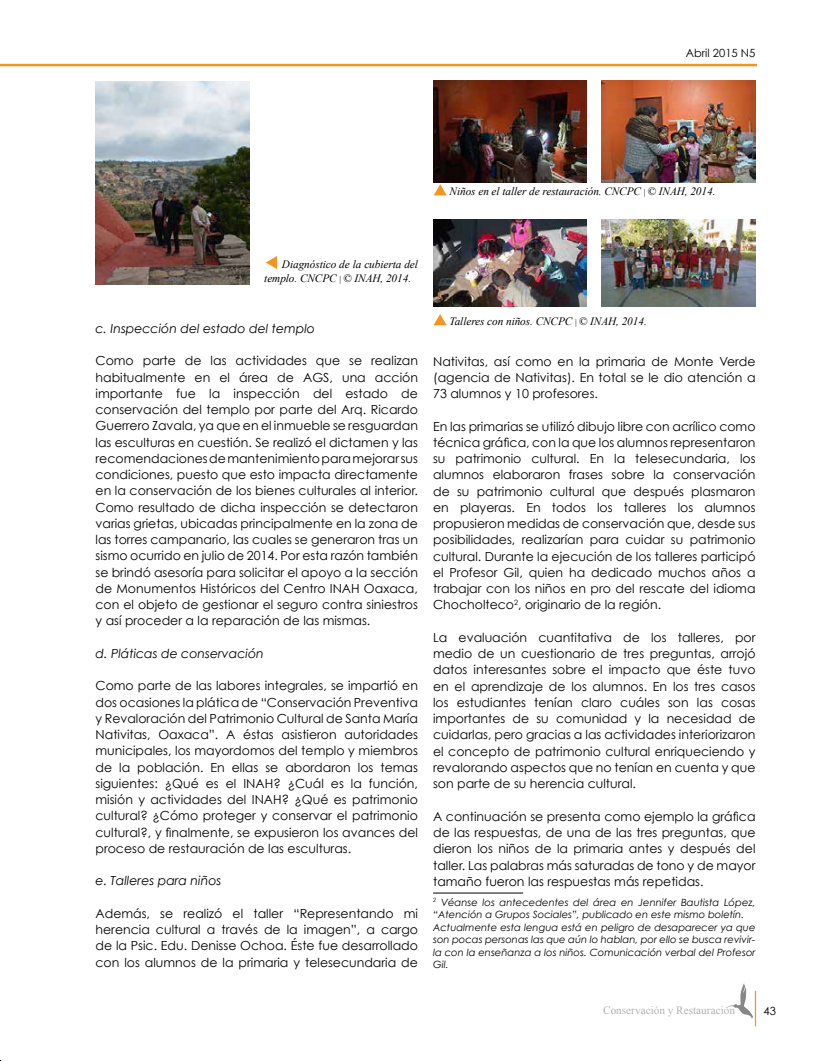
<style>
.page{position:relative;width:836px;height:1061px;background:#fff}
.page>*{position:absolute;margin:0;border:0;box-sizing:border-box;transform-origin:0 0}
.t1{font:12.5px/16.2px "Century Gothic";color:#000;text-align:justify}
.t2{font:italic 12.5px "Century Gothic";color:#000}
.t3{font:italic 11.25px/13.5px "Times New Roman";letter-spacing:-.005em;color:#000}
.t4{font:11.25px "Times New Roman";color:#b1b2b4}
.t5{font:11.25px "Century Gothic";color:#000}
.t6{font:italic 10px/12.5px "Century Gothic";color:#000}
.s1{font-style:normal;font-size:8.75px}
</style>
<div class="page">
<hr style="left:0;top:64px;width:757px;height:2px;background:#f7941e">
<hr style="left:755px;top:991px;width:1px;height:35px;background:#f7941e">
<svg style="left:726px;top:983px;width:27px;height:36px"></svg>
<img style="left:96px;top:81px;width:153px;height:204px">
<svg style="left:266px;top:256px;width:11px;height:13px"></svg>
<hr style="left:433px;top:893px;width:90px;height:1px;background:#000">
<img style="left:433px;top:80px;width:154px;height:102px">
<img style="left:602px;top:80px;width:153px;height:102px">
<svg style="left:434px;top:184px;width:13px;height:11px"></svg>
<img style="left:433px;top:220px;width:154px;height:86px">
<img style="left:602px;top:220px;width:153px;height:86px">
<svg style="left:434px;top:314px;width:13px;height:11px"></svg>
<p class="t5" style="left:686px;top:46px;width:71px">Abril 2015 N5</p>
<p class="t3" style="left:450px;top:184px;width:267px">Niños en el taller de restauración. CNCPC <span class="s1">|</span> © INAH, 2014.</p>
<p class="t3" style="left:264px;top:257px;width:155px;text-indent:18px">Diagnóstico de la cubierta del templo. CNCPC <span class="s1">|</span> © INAH, 2014.</p>
<p class="t2" style="left:96px;top:321px;width:221px">c. Inspección del estado del templo</p>
<p class="t1" style="left:96px;top:353px;width:324px">Como parte de las actividades que se realizan habitualmente en el área de AGS, una acción importante fue la inspección del estado de conservación del templo por parte del Arq. Ricardo Guerrero Zavala, ya que en el inmueble se resguardan las esculturas en cuestión. Se realizó el dictamen y las recomendaciones de mantenimiento para mejorar sus condiciones, puesto que esto impacta directamente en la conservación de los bienes culturales al interior.<br>Como resultado de dicha inspección se detectaron varias grietas, ubicadas principalmente en la zona de las torres campanario, las cuales se generaron tras un sismo ocurrido en julio de 2014. Por esta razón también se brindó asesoría para solicitar el apoyo a la sección de Monumentos Históricos del Centro INAH Oaxaca, con el objeto de gestionar el seguro contra siniestros y así proceder a la reparación de las mismas.</p>
<p class="t2" style="left:96px;top:646px;width:170px">d. Pláticas de conservación</p>
<p class="t1" style="left:96px;top:678px;width:324px">Como parte de las labores integrales, se impartió en dos ocasiones la plática de “Conservación Preventiva y Revaloración del Patrimonio Cultural de Santa María Nativitas, Oaxaca”. A éstas asistieron autoridades municipales, los mayordomos del templo y miembros de la población. En ellas se abordaron los temas siguientes: ¿Qué es el INAH? ¿Cuál es la función, misión y actividades del INAH? ¿Qué es patrimonio cultural? ¿Cómo proteger y conservar el patrimonio cultural?, y finalmente, se expusieron los avances del proceso de restauración de las esculturas.</p>
<p class="t2" style="left:96px;top:873px;width:127px">e. Talleres para niños</p>
<p class="t1" style="left:96px;top:905px;width:324px">Además, se realizó el taller “Representando mi herencia cultural a través de la imagen”, a cargo de la Psic. Edu. Denisse Ochoa. Éste fue desarrollado con los alumnos de la primaria y telesecundaria de</p>
<p class="t3" style="left:449px;top:314px;width:199px">Talleres con niños. CNCPC <span class="s1">|</span> © INAH, 2014.</p>
<p class="t1" style="left:433px;top:353px;width:324px">Nativitas, así como en la primaria de Monte Verde (agencia de Nativitas). En total se le dio atención a 73 alumnos y 10 profesores.</p>
<p class="t1" style="left:433px;top:418px;width:324px">En las primarias se utilizó dibujo libre con acrílico como técnica gráfica, con la que los alumnos representaron su patrimonio cultural. En la telesecundaria, los alumnos elaboraron frases sobre la conservación de su patrimonio cultural que después plasmaron en playeras. En todos los talleres los alumnos propusieron medidas de conservación que, desde sus posibilidades, realizarían para cuidar su patrimonio cultural. Durante la ejecución de los talleres participó el Profesor Gil, quien ha dedicado muchos años a trabajar con los niños en pro del rescate del idioma Chocholteco<sup>2</sup>, originario de la región.</p>
<p class="t1" style="left:433px;top:629px;width:324px">La evaluación cuantitativa de los talleres, por medio de un cuestionario de tres preguntas, arrojó datos interesantes sobre el impacto que éste tuvo en el aprendizaje de los alumnos. En los tres casos los estudiantes tenían claro cuáles son las cosas importantes de su comunidad y la necesidad de cuidarlas, pero gracias a las actividades interiorizaron el concepto de patrimonio cultural enriqueciendo y revalorando aspectos que no tenían en cuenta y que son parte de su herencia cultural.</p>
<p class="t1" style="left:433px;top:808px;width:324px">A continuación se presenta como ejemplo la gráfica de las respuestas, de una de las tres preguntas, que dieron los niños de la primaria antes y después del taller. Las palabras más saturadas de tono y de mayor tamaño fueron las respuestas más repetidas.</p>
<p class="t6" style="left:433px;top:895px;width:324px"><sup>2</sup> Véanse los antecedentes del área en Jennifer Bautista López, “Atención a Grupos Sociales”, publicado en este mismo boletín.<br>Actualmente esta lengua está en peligro de desaparecer ya que son pocas personas las que aún lo hablan, por ello se busca revivir&shy;la con la enseñanza a los niños. Comunicación verbal del Profesor Gil.</p>
<p class="t4" style="left:603px;top:1003px;width:133px">Conservación y Restauracion</p>
<p class="t5" style="left:764px;top:1004px;width:14px">43</p>
</div>
